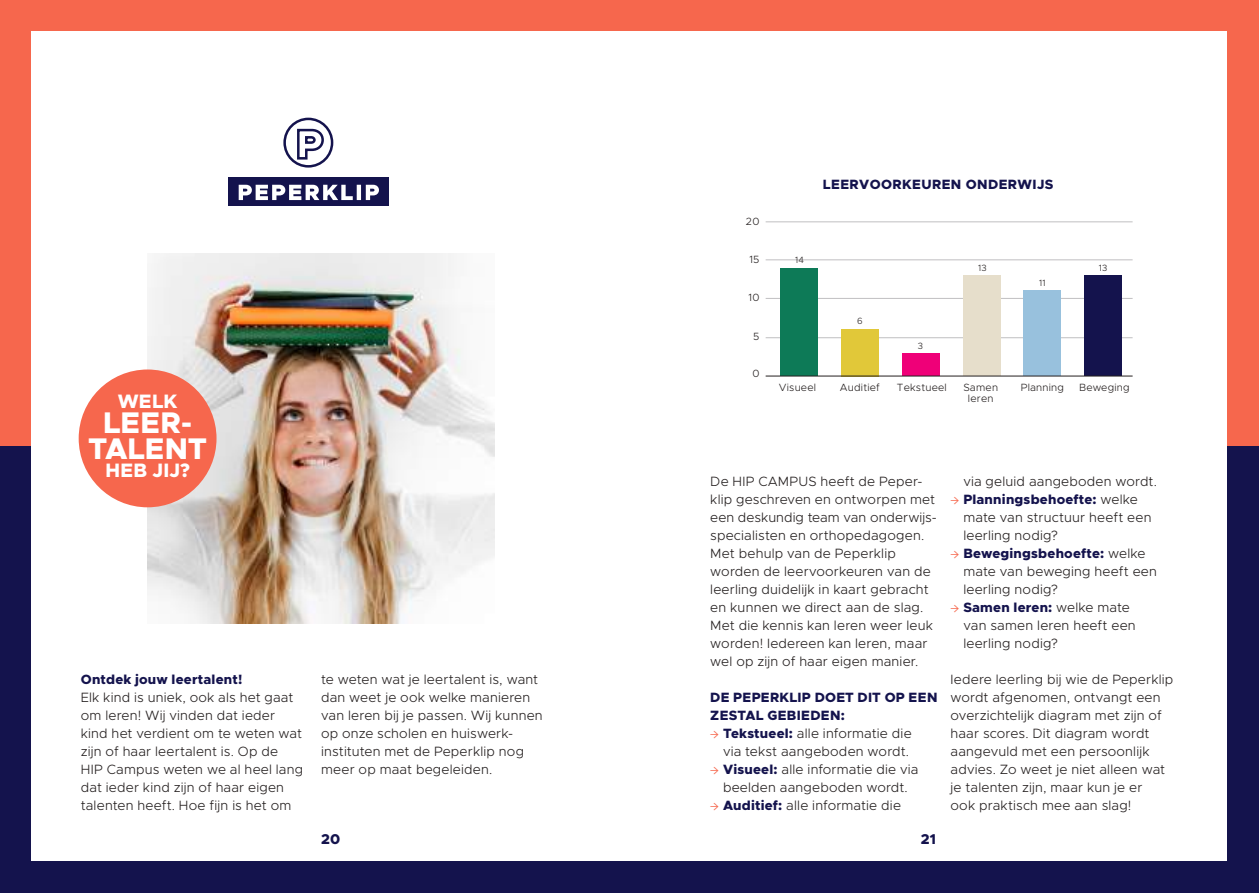
<style>
.page{position:relative;width:1259px;height:893px;background:#fff}
.page>*{position:absolute;margin:0;border:0;box-sizing:border-box;transform-origin:0 0}
.t1{font:800 30px/25.5px "Metropolis";letter-spacing:-.005em;color:#fff;text-align:center}
.t2{font:800 19.5px "Metropolis";letter-spacing:.015em;color:#fff}
.t3{font:800 14.25px "Metropolis";color:#14134d}
.t4{font:300 13.5px/18px "Metropolis";letter-spacing:.015em;color:#241f1f}
.t5{font:800 13.5px/18px "Metropolis";letter-spacing:.025em;color:#14134d}
.t6{font:300 10.5px/10.5px "Metropolis";letter-spacing:.02em;color:#241f1f;text-align:center}
.t7{font:300 9.15px "Metropolis";letter-spacing:.02em;color:#241f1f}
.s1{font-family:"Minion Pro";font-weight:400;color:#f6674d}
.s2{font-weight:800;color:#14134d}
</style>
<div class="page">
<div style="left:0;top:0;width:1259px;height:446px;background:#f6674d"></div>
<div style="left:0;top:446px;width:1259px;height:447px;background:#14134d"></div>
<div style="left:32px;top:32px;width:1195px;height:829px;background:#fff"></div>
<img style="left:148px;top:253px;width:346px;height:371px">
<div style="left:228px;top:178px;width:161px;height:28px;background:#14134d"></div>
<div style="left:283px;top:118px;width:50px;height:50px;border:3px solid #14134d;border-radius:50%"></div>
<svg style="left:297px;top:128px;width:28px;height:33px"></svg>
<svg style="left:239px;top:185px;width:140px;height:15px"></svg>
<div style="left:79px;top:369px;width:137px;height:138px;background:#f6674d;border-radius:50%"></div>
<hr style="left:765px;top:221px;width:367px;height:1px;background:#c0bfc1">
<hr style="left:765px;top:259px;width:367px;height:1px;background:#c0bfc1">
<hr style="left:765px;top:298px;width:367px;height:1px;background:#c0bfc1">
<hr style="left:765px;top:337px;width:367px;height:1px;background:#c0bfc1">
<div style="left:1084px;top:275px;width:38px;height:101px;background:#14134d"></div>
<div style="left:1023px;top:290px;width:38px;height:86px;background:#98c1dd"></div>
<div style="left:963px;top:275px;width:37px;height:101px;background:#e6decb"></div>
<div style="left:902px;top:353px;width:37px;height:23px;background:#ef0078"></div>
<div style="left:841px;top:329px;width:38px;height:47px;background:#e1c839"></div>
<div style="left:780px;top:268px;width:38px;height:108px;background:#0d7a57"></div>
<hr style="left:765px;top:376px;width:367px;height:1px;background:#241f1f">
<h2 class="t2" style="left:118px;top:389px;width:61px">WELK</h2>
<h1 class="t1" style="left:88px;top:410px;width:120px">LEER-<br>TALENT</h1>
<h2 class="t2" style="left:105px;top:458px;width:86px">HEB JIJ?</h2>
<p class="t5" style="left:81px;top:670px;width:163px">Ontdek jouw leertalent!</p>
<p class="t4" style="left:81px;top:688px;width:224px">Elk kind is uniek, ook als het gaat om leren! Wij vinden dat ieder kind het verdient om te weten wat zijn of haar leertalent is. Op de<br>HIP Campus weten we al heel lang dat ieder kind zijn of haar eigen talenten heeft. Hoe fijn is het om</p>
<p class="t4" style="left:321px;top:670px;width:223px">te weten wat je leertalent is, want dan weet je ook welke manieren van leren bij je passen. Wij kunnen op onze scholen en huiswerk&shy;instituten met de Peperklip nog meer op maat begeleiden.</p>
<p class="t6" style="left:746px;top:216px;width:15px">20</p>
<p class="t6" style="left:749px;top:254px;width:12px">15</p>
<p class="t6" style="left:748px;top:292px;width:12px">10</p>
<p class="t6" style="left:753px;top:331px;width:8px">5</p>
<p class="t6" style="left:752px;top:368px;width:9px">0</p>
<p class="t5" style="left:823px;top:176px;width:232px">LEERVOORKEUREN ONDERWIJS</p>
<p class="t7" style="left:795px;top:254px;width:10px">14</p>
<p class="t7" style="left:857px;top:316px;width:7px">6</p>
<p class="t7" style="left:918px;top:340px;width:7px">3</p>
<p class="t7" style="left:978px;top:262px;width:10px">13</p>
<p class="t7" style="left:1039px;top:277px;width:8px">11</p>
<p class="t7" style="left:1099px;top:262px;width:10px">13</p>
<p class="t6" style="left:779px;top:382px;width:39px">Visueel</p>
<p class="t6" style="left:840px;top:382px;width:42px">Auditief</p>
<p class="t6" style="left:897px;top:382px;width:51px">Tekstueel</p>
<p class="t6" style="left:963px;top:382px;width:36px">Samen leren</p>
<p class="t6" style="left:1020px;top:382px;width:45px">Planning</p>
<p class="t6" style="left:1079px;top:382px;width:52px">Beweging</p>
<p class="t4" style="left:710px;top:472px;width:228px">De HIP CAMPUS heeft de Peper&shy;klip geschreven en ontworpen met een deskundig team van onderwijs&shy;specialisten en orthopedagogen.<br>Met behulp van de Peperklip worden de leervoorkeuren van de leerling duidelijk in kaart gebracht en kunnen we direct aan de slag.<br>Met die kennis kan leren weer leuk worden! Iedereen kan leren, maar wel op zijn of haar eigen manier.</p>
<p class="t5" style="left:710px;top:688px;width:229px">DE PEPERKLIP DOET DIT OP EEN<br>ZESTAL GEBIEDEN:</p>
<p class="t4" style="left:710px;top:724px;width:203px;text-align:right"><span class="s1">→</span> <span class="s2">Tekstueel:</span> alle informatie die via tekst aangeboden wordt.</p>
<p class="t4" style="left:710px;top:760px;width:210px;text-align:center"><span class="s1">→</span> <span class="s2">Visueel:</span> alle informatie die via beelden aangeboden wordt.</p>
<p class="t4" style="left:710px;top:796px;width:192px"><span class="s1">→</span> <span class="s2">Auditief:</span> alle informatie die</p>
<p class="t4" style="left:963px;top:472px;width:195px">via geluid aangeboden wordt.</p>
<p class="t4" style="left:963px;top:490px;width:190px;text-indent:-13px"><span class="s1">→</span> <span class="s2">Planningsbehoefte:</span> welke mate van structuur heeft een leerling nodig?</p>
<p class="t4" style="left:963px;top:544px;width:195px;text-indent:-13px"><span class="s1">→</span> <span class="s2">Bewegingsbehoefte:</span> welke mate van beweging heeft een leerling nodig?</p>
<p class="t4" style="left:963px;top:598px;width:174px;text-indent:-13px"><span class="s1">→</span> <span class="s2">Samen leren:</span> welke mate van samen leren heeft een leerling nodig?</p>
<p class="t4" style="left:950px;top:670px;width:224px">Iedere leerling bij wie de Peperklip wordt afgenomen, ontvangt een overzichtelijk diagram met zijn of haar scores. Dit diagram wordt aangevuld met een persoonlijk advies. Zo weet je niet alleen wat je talenten zijn, maar kun je er<br>ook praktisch mee aan slag!</p>
<p class="t3" style="left:321px;top:830px;width:21px">20</p>
<p class="t3" style="left:920px;top:830px;width:17px">21</p>
</div>
